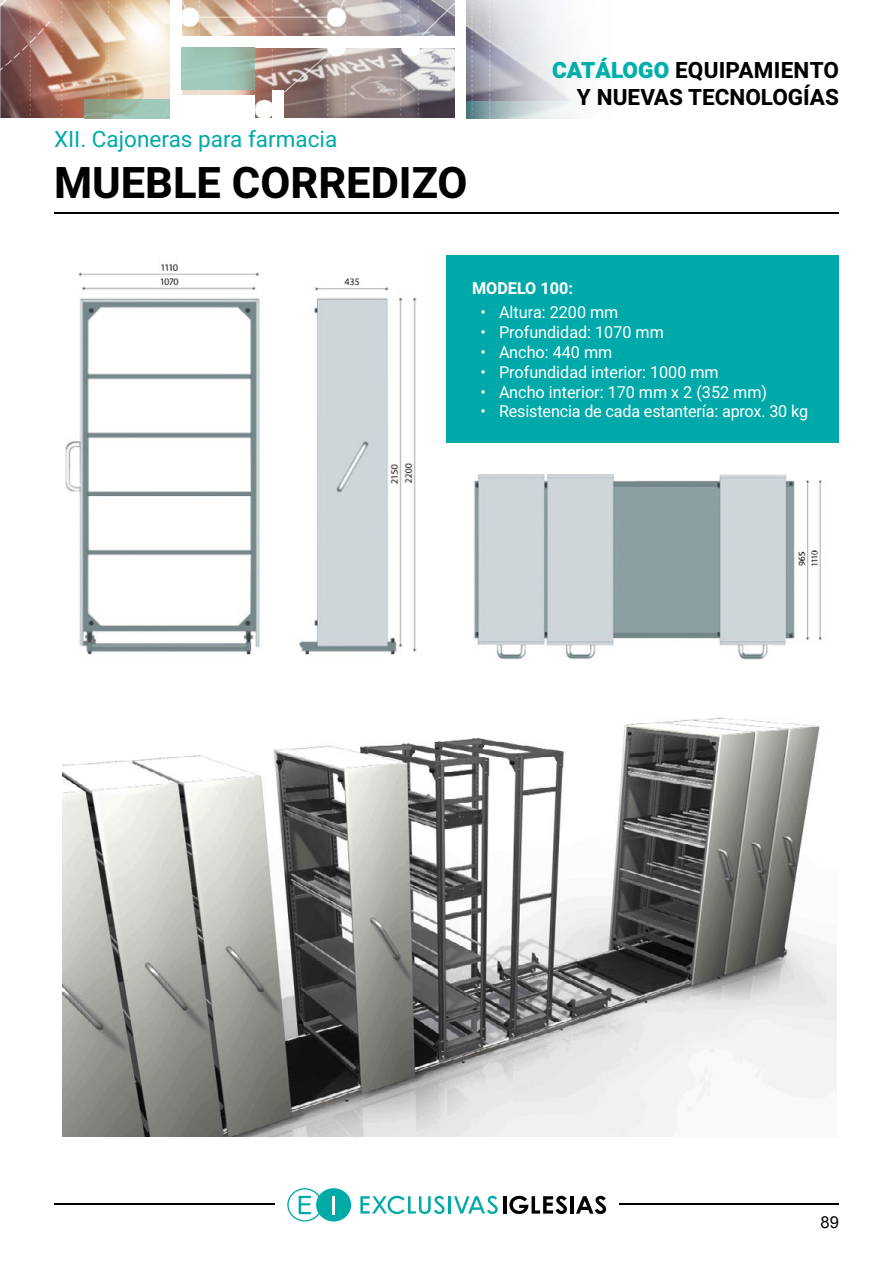
<style>
.page{position:relative;width:893px;height:1263px;background:#fff}
.page>*{position:absolute;margin:0;border:0;box-sizing:border-box;transform-origin:0 0}
.t1{font:700 43.5px "Heebo";color:#000}
.t2{font:700 22.5px/27px "Heebo";color:#000;text-align:right}
.t3{font:22.5px "Heebo";color:#00a9a9}
.t4{font:16.5px "Heebo";color:#fff}
.t5{font:700 16.5px "Heebo";color:#fff}
.t6{font:16.5px "Arial";color:#000}
.s1{font-weight:900;color:#00afaa}
</style>
<div class="page">
<img style="left:0;top:0;width:455px;height:118px">
<div style="left:273px;top:91px;width:11px;height:27px;background:#fff"></div>
<img style="left:84px;top:100px;width:86px;height:18px">
<div style="left:170px;top:0;width:11px;height:118px;background:#fff"></div>
<div style="left:170px;top:37px;width:285px;height:11px;background:#fff"></div>
<img style="left:181px;top:48px;width:74px;height:42px">
<div style="left:179px;top:95px;width:76px;height:23px;background:#fff"></div>
<img style="left:466px;top:0;width:110px;height:118px">
<hr style="left:54px;top:1203px;width:785px;height:2px;background:#000">
<div style="left:275px;top:1185px;width:343px;height:41px;background:#fff"></div>
<svg style="left:287px;top:1188px;width:64px;height:33px"></svg>
<hr style="left:332px;top:1196px;width:3px;height:18px;background:#fff">
<svg style="left:360px;top:1196px;width:85px;height:18px"></svg>
<hr style="left:448px;top:1196px;width:3px;height:17px;background:#00aaa7">
<svg style="left:454px;top:1196px;width:44px;height:18px"></svg>
<hr style="left:503px;top:1196px;width:3px;height:17px;background:#000">
<svg style="left:509px;top:1196px;width:58px;height:18px"></svg>
<hr style="left:570px;top:1196px;width:3px;height:17px;background:#000">
<svg style="left:576px;top:1196px;width:30px;height:18px"></svg>
<hr style="left:54px;top:212px;width:785px;height:2px;background:#000">
<img style="left:62px;top:717px;width:775px;height:420px">
<img style="left:65px;top:264px;width:352px;height:391px">
<img style="left:474px;top:474px;width:348px;height:186px">
<div style="left:446px;top:255px;width:393px;height:188px;background:#00a9a9"></div>
<h2 class="t3" style="left:54px;top:123px;width:285px">XII. Cajoneras para farmacia</h2>
<h1 class="t1" style="left:54px;top:152px;width:415px">MUEBLE CORREDIZO</h1>
<h2 class="t2" style="left:552px;top:56px;width:288px"><span class="s1">CATÁLOGO</span> EQUIPAMIENTO<br>Y NUEVAS TECNOLOGÍAS</h2>
<p class="t5" style="left:472px;top:277px;width:102px">MODELO 100:</p>
<p class="t4" style="left:481px;top:301px;width:139px">• Altura: 2200 mm</p>
<p class="t4" style="left:481px;top:321px;width:185px">• Profundidad: 1070 mm</p>
<p class="t4" style="left:481px;top:341px;width:133px">• Ancho: 440 mm</p>
<p class="t4" style="left:481px;top:360px;width:240px">• Profundidad interior: 1000 mm</p>
<p class="t4" style="left:481px;top:380px;width:288px">• Ancho interior: 170 mm x 2 (352 mm)</p>
<p class="t4" style="left:481px;top:400px;width:329px">• Resistencia de cada estantería: aprox. 30 kg</p>
<p class="t6" style="left:821px;top:1210px;width:20px">89</p>
</div>
